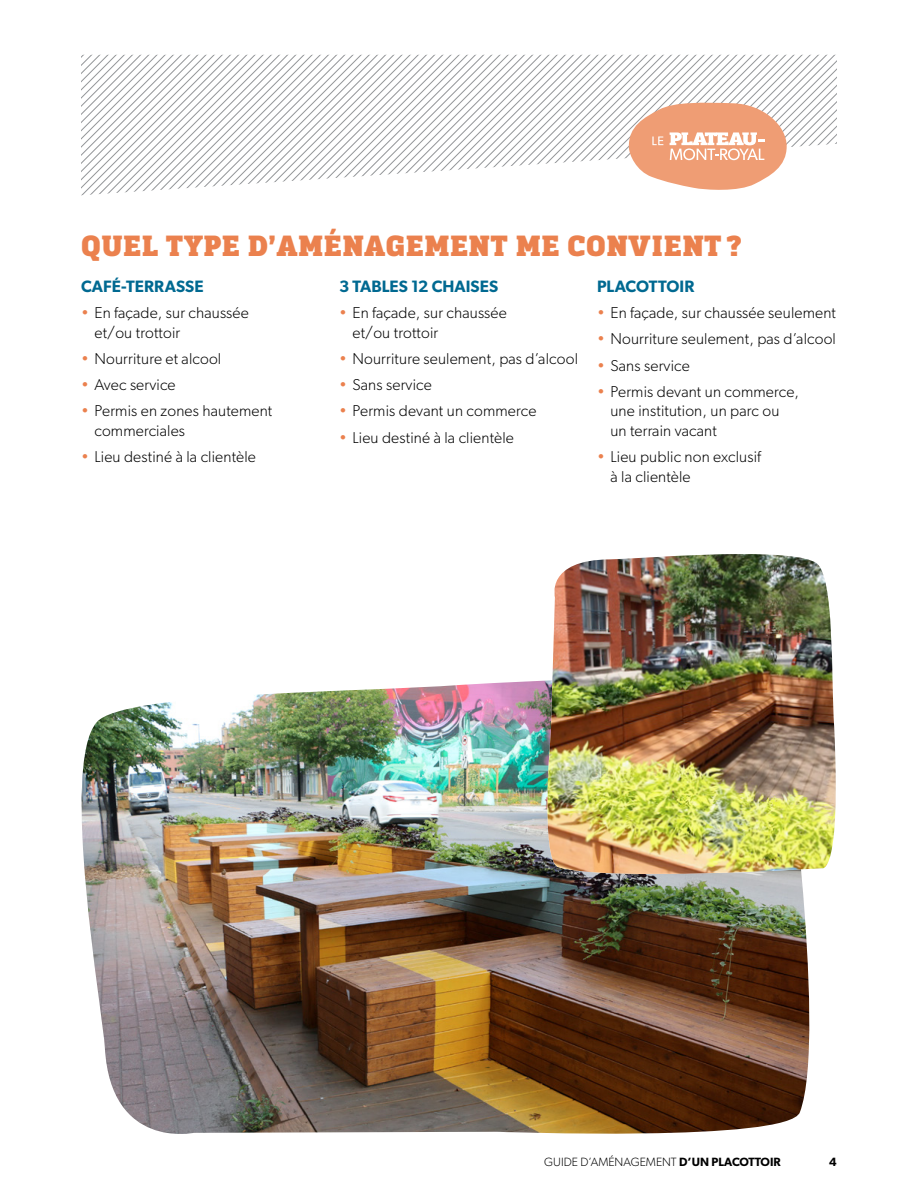
<style>
.page{position:relative;width:918px;height:1188px;background:#fff}
.page>*{position:absolute;margin:0;border:0;box-sizing:border-box;transform-origin:0 0}
.t1{font:900 30px "Kondolar";letter-spacing:.015em;color:#eb814e}
.t2{font:600 16.5px "Gibson";color:#006991}
.t3{font:300 15.75px/19.5px "Gibson";letter-spacing:.01em;color:#000}
.t4{font:300 12px "Gibson";color:#000}
.t5{font:600 12px "Gibson";color:#000}
.s1{color:#eb814e}
.s2{font-weight:600}
</style>
<div class="page">
<svg style="left:81px;top:55px;width:756px;height:140px"></svg>
<svg style="left:628px;top:102px;width:159px;height:90px"></svg>
<img style="left:81px;top:681px;width:729px;height:453px">
<img style="left:539px;top:554px;width:297px;height:328px">
<h1 class="t1" style="left:81px;top:226px;width:662px">QUEL TYPE D’AMÉNAGEMENT ME CONVIENT?</h1>
<p class="t2" style="left:81px;top:276px;width:11px">CAFÉ</p>
<p class="t2" style="left:121px;top:276px;width:16px">-TERRASSE</p>
<p class="t3" style="left:94px;top:303px;width:156px;text-indent:-13px"><span class="s1">•</span> En façade, sur chaussée et/ou trottoir</p>
<p class="t3" style="left:81px;top:349px;width:142px"><span class="s1">•</span> N ourriture et alcool</p>
<p class="t3" style="left:81px;top:375px;width:96px"><span class="s1">•</span> Avec service</p>
<p class="t3" style="left:94px;top:401px;width:179px;text-indent:-13px"><span class="s1">•</span> Permis en zones hautement commerciales</p>
<p class="t3" style="left:81px;top:447px;width:176px"><span class="s1">•</span> Lieu destiné à la clientèle</p>
<p class="t2" style="left:597px;top:276px;width:11px">PLACOTTOIR</p>
<p class="t3" style="left:597px;top:303px;width:240px"><span class="s1">•</span> En façade, sur chaussée seulement</p>
<p class="t3" style="left:597px;top:329px;width:241px"><span class="s1">•</span> Nourriture seulement, pas d’alcool</p>
<p class="t3" style="left:597px;top:355px;width:94px"><span class="s1">•</span> Sans service</p>
<p class="t3" style="left:610px;top:382px;width:190px;text-indent:-13px"><span class="s1">•</span> Permis devant un commerce, une institution, un parc ou un terrain vacant</p>
<p class="t3" style="left:610px;top:447px;width:152px;text-indent:-13px"><span class="s1">•</span> Lieu public non exclusif à la clientèle</p>
<p class="t2" style="left:339px;top:276px;width:53px">3 TABLES</p>
<p class="t2" style="left:411px;top:276px;width:54px">12 CHAISES</p>
<p class="t3" style="left:352px;top:303px;width:156px;text-indent:-13px"><span class="s1">•</span> En façade, sur chaussée et/ou trottoir</p>
<p class="t3" style="left:339px;top:349px;width:241px"><span class="s1">•</span> Nourriture seulement, pas d’alcool</p>
<p class="t3" style="left:339px;top:375px;width:94px"><span class="s1">•</span> Sans service</p>
<p class="t3" style="left:339px;top:401px;width:199px"><span class="s1">•</span> Permis devant un commerce</p>
<p class="t3" style="left:339px;top:427px;width:176px"><span class="s1">•</span> Lieu destiné à la clientèle</p>
<p class="t4" style="left:544px;top:1154px;width:238px">Guide d’aménag ement <span class="s2">D’UN PLACOTTOIR</span></p>
<p class="t5" style="left:829px;top:1154px;width:9px">4</p>
</div>
